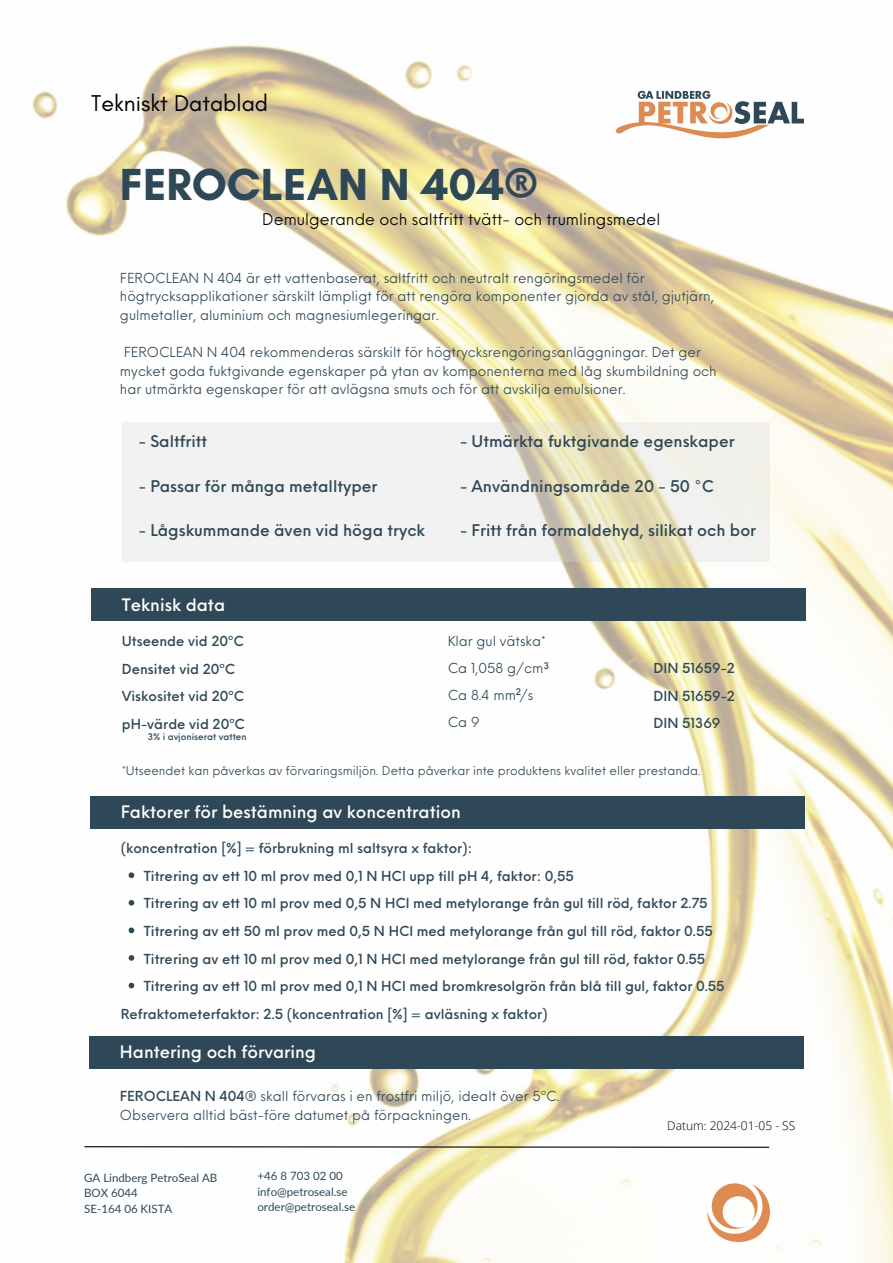
<style>
.page{position:relative;width:893px;height:1263px;background:#fff}
.page>*{position:absolute;margin:0;border:0;box-sizing:border-box;transform-origin:0 0}
.t1{font:700 45.75px "Glacial Indifference";color:#2f4857}
.t2{font:23.25px "Glacial Indifference";color:#000}
.t3{font:500 16.8px "Neue Einstellung";color:#fff}
.t4{font:500 15.75px "Neue Einstellung";color:#2f4857}
.t5{font:15.75px "Neue Einstellung";color:#000}
.t6{font:13.5px/18.6px "Neue Einstellung";color:#2f4857}
.t7{font:500 13.5px "Neue Einstellung";color:#2f4857}
.t8{font:12px "Neue Einstellung";color:#2f4857}
.t9{font:300 12px "Open Sans";color:#000}
.t10{font:11.48px "Lato";color:#2f4857}
.t11{font:500 9px "Neue Einstellung";color:#2f4857}
.s1{font-weight:500}
</style>
<div class="page">
<img style="left:32px;top:45px;width:861px;height:1218px">
<img style="left:617px;top:89px;width:186px;height:54px">
<div style="left:91px;top:588px;width:714px;height:33px;background:#2f4857"></div>
<svg style="left:84px;top:1145px;width:686px;height:3px"></svg>
<img style="left:673px;top:1167px;width:136px;height:74px">
<svg style="left:122px;top:422px;width:647px;height:139px;fill:#f2f2f2"></svg>
<div style="left:90px;top:796px;width:714px;height:32px;background:#2f4857"></div>
<div style="left:89px;top:1036px;width:715px;height:32px;background:#2f4857"></div>
<svg style="left:129px;top:872px;width:5px;height:6px"></svg>
<svg style="left:129px;top:900px;width:5px;height:5px"></svg>
<svg style="left:129px;top:927px;width:5px;height:6px"></svg>
<svg style="left:129px;top:955px;width:5px;height:6px"></svg>
<svg style="left:129px;top:983px;width:5px;height:5px"></svg>
<p class="t2" style="left:91px;top:89px;width:178px">Tekniskt Datablad</p>
<p class="t1" style="left:120px;top:157px;width:419px">FEROCLEAN N 404®</p>
<p class="t5" style="left:262px;top:205px;width:399px">Demulgerande och saltfritt tvätt- och trumlingsmedel</p>
<p class="t6" style="left:120px;top:267px;width:595px">FEROCLEAN N 404 är ett vattenbaserat, saltfritt och neutralt rengöringsmedel för högtrycksapplikationer särskilt lämpligt för att rengöra komponenter gjorda av stål, gjutjärn, gulmetaller, aluminium och magnesiumlegeringar.</p>
<p class="t6" style="left:120px;top:341px;width:598px">FEROCLEAN N 404 rekommenderas särskilt för högtrycksrengöringsanläggningar. Det ger mycket goda fuktgivande egenskaper på ytan av komponenterna med låg skumbildning och har utmärkta egenskaper för att avlägsna smuts och för att avskilja emulsioner.</p>
<p class="t4" style="left:139px;top:427px;width:70px">- Saltfritt</p>
<p class="t4" style="left:139px;top:472px;width:240px">- Passar för många metalltyper</p>
<p class="t4" style="left:139px;top:516px;width:288px">- Lågskummande även vid höga tryck</p>
<p class="t4" style="left:460px;top:427px;width:276px">- Utmärkta fuktgivande egenskaper</p>
<p class="t4" style="left:460px;top:472px;width:255px">- Användningsområde 20 - 50 °C</p>
<p class="t4" style="left:460px;top:516px;width:298px">- Fritt från formaldehyd, silikat och bor</p>
<p class="t3" style="left:122px;top:589px;width:105px">Teknisk data</p>
<p class="t7" style="left:122px;top:629px;width:123px">Utseende vid 20ºC</p>
<p class="t7" style="left:122px;top:656px;width:115px">Densitet vid 20ºC</p>
<p class="t7" style="left:122px;top:684px;width:124px">Viskositet vid 20ºC</p>
<p class="t7" style="left:122px;top:712px;width:125px">pH-värde vid 20ºC</p>
<p class="t6" style="left:448px;top:630px;width:100px">Klar gul vätska*</p>
<p class="t6" style="left:448px;top:657px;width:97px">Ca 1,058 g/cm</p>
<p class="t6" style="left:448px;top:684px;width:87px">Ca 8.4 mm /s</p>
<p class="t6" style="left:448px;top:711px;width:33px">Ca 9</p>
<p class="t11" style="left:544px;top:657px;width:7px">3</p>
<p class="t7" style="left:653px;top:656px;width:83px">DIN 51659-2</p>
<p class="t7" style="left:653px;top:683px;width:83px">DIN 51659-2</p>
<p class="t7" style="left:653px;top:711px;width:69px">DIN 51369</p>
<p class="t11" style="left:516px;top:684px;width:7px">2</p>
<p class="t11" style="left:148px;top:728px;width:100px">3% i avjoniserat vatten</p>
<p class="t8" style="left:122px;top:760px;width:580px">*Utseendet kan påverkas av förvaringsmiljön. Detta påverkar inte produktens kvalitet eller prestanda.</p>
<p class="t3" style="left:121px;top:797px;width:341px">Faktorer för bestämning av koncentration</p>
<p class="t7" style="left:121px;top:836px;width:353px">(koncentration [%] = förbrukning ml saltsyra x faktor):</p>
<p class="t7" style="left:144px;top:864px;width:432px">Titrering av ett 10 ml prov med 0,1 N HCl upp till pH 4, faktor: 0,55</p>
<p class="t7" style="left:144px;top:891px;width:565px">Titrering av ett 10 ml prov med 0,5 N HCl med metylorange från gul till röd, faktor 2.75</p>
<p class="t7" style="left:144px;top:919px;width:570px">Titrering av ett 50 ml prov med 0,5 N HCl med metylorange från gul till röd, faktor 0.55</p>
<p class="t7" style="left:144px;top:946px;width:563px">Titrering av ett 10 ml prov med 0,1 N HCl med metylorange från gul till röd, faktor 0.55</p>
<p class="t7" style="left:144px;top:974px;width:582px">Titrering av ett 10 ml prov med 0,1 N HCl med bromkresolgrön från blå till gul, faktor 0.55</p>
<p class="t7" style="left:121px;top:1002px;width:428px">Refraktometerfaktor: 2.5 (koncentration [%] = avläsning x faktor)</p>
<p class="t3" style="left:120px;top:1037px;width:198px">Hantering och förvaring</p>
<p class="t6" style="left:120px;top:1085px;width:441px"><span class="s1">FEROCLEAN N 404®</span> skall förvaras i en frostfri miljö, idealt över 5ºC.</p>
<p class="t6" style="left:120px;top:1104px;width:352px">Observera alltid bäst-före datumet på förpackningen.</p>
<p class="t10" style="left:84px;top:1170px;width:135px">GA Lindberg PetroSeal AB</p>
<p class="t10" style="left:84px;top:1186px;width:55px">BOX 6044</p>
<p class="t10" style="left:84px;top:1201px;width:90px">SE-164 06 KISTA</p>
<p class="t10" style="left:257px;top:1169px;width:87px">+46 8 703 02 00</p>
<p class="t10" style="left:257px;top:1184px;width:91px">info@petroseal.se</p>
<p class="t10" style="left:257px;top:1200px;width:99px">order@petroseal.se</p>
<p class="t9" style="left:667px;top:1118px;width:130px">Datum: 2024-01-05 - SS</p>
</div>
